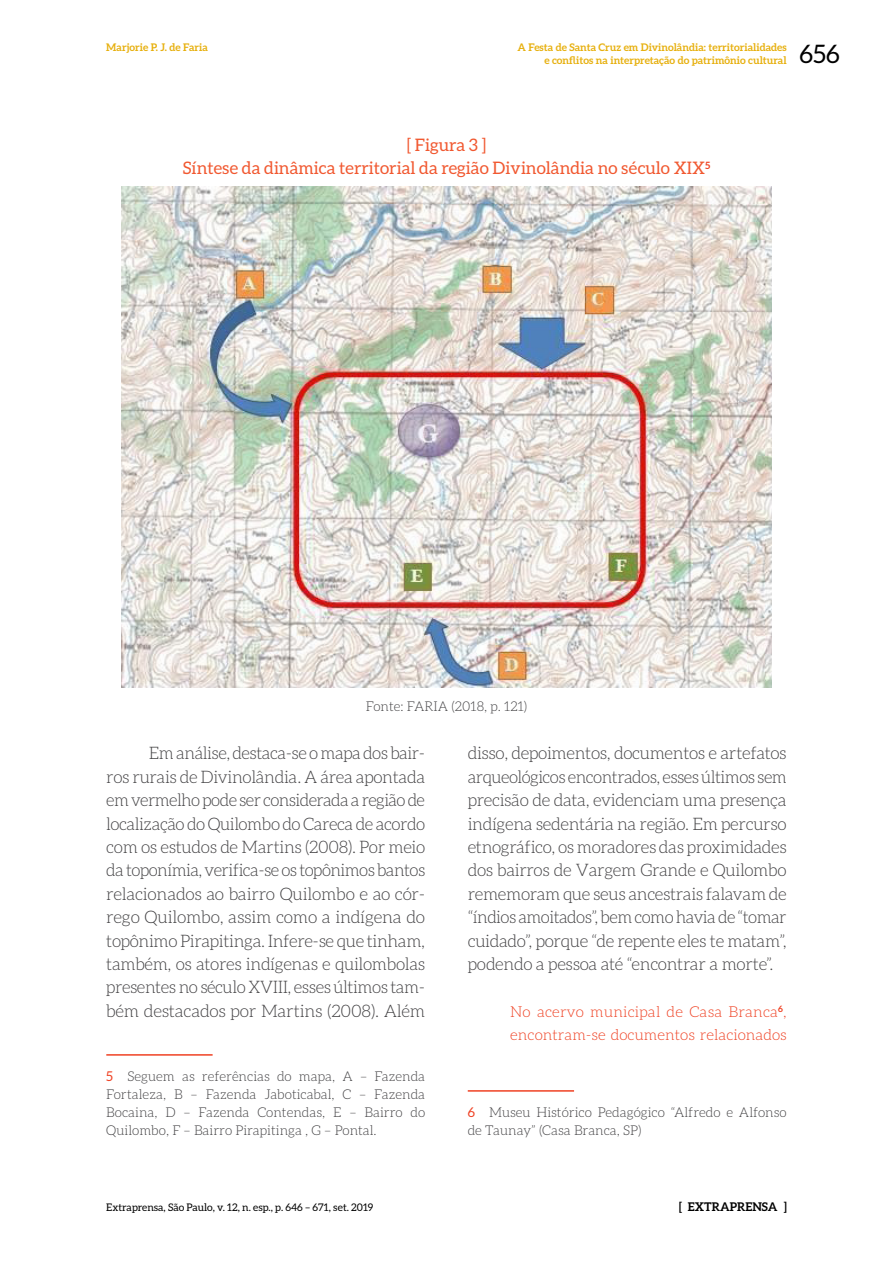
<style>
.page{position:relative;width:893px;height:1263px;background:#fff}
.page>*{position:absolute;margin:0;border:0;box-sizing:border-box;transform-origin:0 0}
.t1{font:25.5px "Aleo";color:#000}
.t2{font:300 17.25px/23.4px "Aleo";letter-spacing:-.02em;color:#414042;text-align:justify}
.t3{font:17.25px/23.4px "Aleo";color:#f15830;text-align:center}
.t4{font:300 15px/23.4px "Aleo";letter-spacing:.005em;color:#ef4123}
.t5{font:300 13.5px/18px "Aleo";color:#414042;text-align:justify}
.t6{font:700 12px "Aleo";color:#000}
.t7{font:700 10.5px/12.6px "Aleo";color:#e7b00f;text-align:right}
.t8{font:10.5px "Aleo";color:#000}
.s1{font-weight:400;color:#ef4123}
</style>
<div class="page">
<img style="left:121px;top:186px;width:650px;height:501px">
<hr style="left:106px;top:1054px;width:107px;height:2px;background:#ef4123">
<hr style="left:468px;top:1090px;width:106px;height:2px;background:#ef4123">
<p class="t7" style="left:106px;top:41px;width:103px">Marjorie P. J. de Faria</p>
<p class="t7" style="left:518px;top:41px;width:271px">A Festa de Santa Cruz em Divinolândia: territorialidades e conflitos na interpretação do patrimônio cultural</p>
<h1 class="t1" style="left:799px;top:40px;width:42px">656</h1>
<p class="t3" style="left:183px;top:133px;width:529px">[ Figura 3 ]<br>Síntese da dinâmica territorial da região Divinolândia no século XIX<sup>5</sup></p>
<p class="t5" style="left:366px;top:697px;width:163px">Fonte: FARIA (2018, p. 121)</p>
<p class="t2" style="left:106px;top:742px;width:320px;text-indent:43px">Em análise, destaca-se o mapa dos bair&shy;ros rurais de Divinolândia. A área apontada em vermelho pode ser considerada a região de localização do Quilombo do Careca de acordo com os estudos de Martins (2008). Por meio da toponímia, verifica-se os topônimos bantos relacionados ao bairro Quilombo e ao cór&shy;rego Quilombo, assim como a indígena do topônimo Pirapitinga. Infere-se que tinham, também, os atores indígenas e quilombolas presentes no século XVIII, esses últimos tam&shy;bém destacados por Martins (2008). Além</p>
<p class="t2" style="left:468px;top:742px;width:321px">disso, depoimentos, documentos e artefatos arqueológicos encontrados, esses últimos sem precisão de data, evidenciam uma presença indígena sedentária na região. Em percurso etnográfico, os moradores das proximidades dos bairros de Vargem Grande e Quilombo rememoram que seus ancestrais falavam de “índios amoitados”, bem como havia de “tomar cuidado”, porque “de repente eles te matam”, podendo a pessoa até “encontrar a morte”.</p>
<p class="t4" style="left:510px;top:1000px;width:278px">No acervo municipal de Casa Branca<sup>6</sup>, encontram-se documentos relacionados</p>
<p class="t5" style="left:106px;top:1067px;width:320px"><span class="s1">5</span> Seguem as referências do mapa, A – Fazenda Fortaleza, B – Fazenda Jaboticabal, C – Fazenda Bocaina, D – Fazenda Contendas, E – Bairro do Quilombo, F – Bairro Pirapitinga , G – Pontal.</p>
<p class="t5" style="left:468px;top:1103px;width:320px"><span class="s1">6</span> Museu Histórico Pedagógico “Alfredo e Alfonso de Taunay” (Casa Branca, SP)</p>
<p class="t8" style="left:106px;top:1201px;width:269px">Extraprensa, São Paulo, v. 12, n. esp., p. 646 – 671, set. 2019</p>
<p class="t6" style="left:679px;top:1199px;width:109px">[ EXTRAPRENSA ]</p>
</div>
